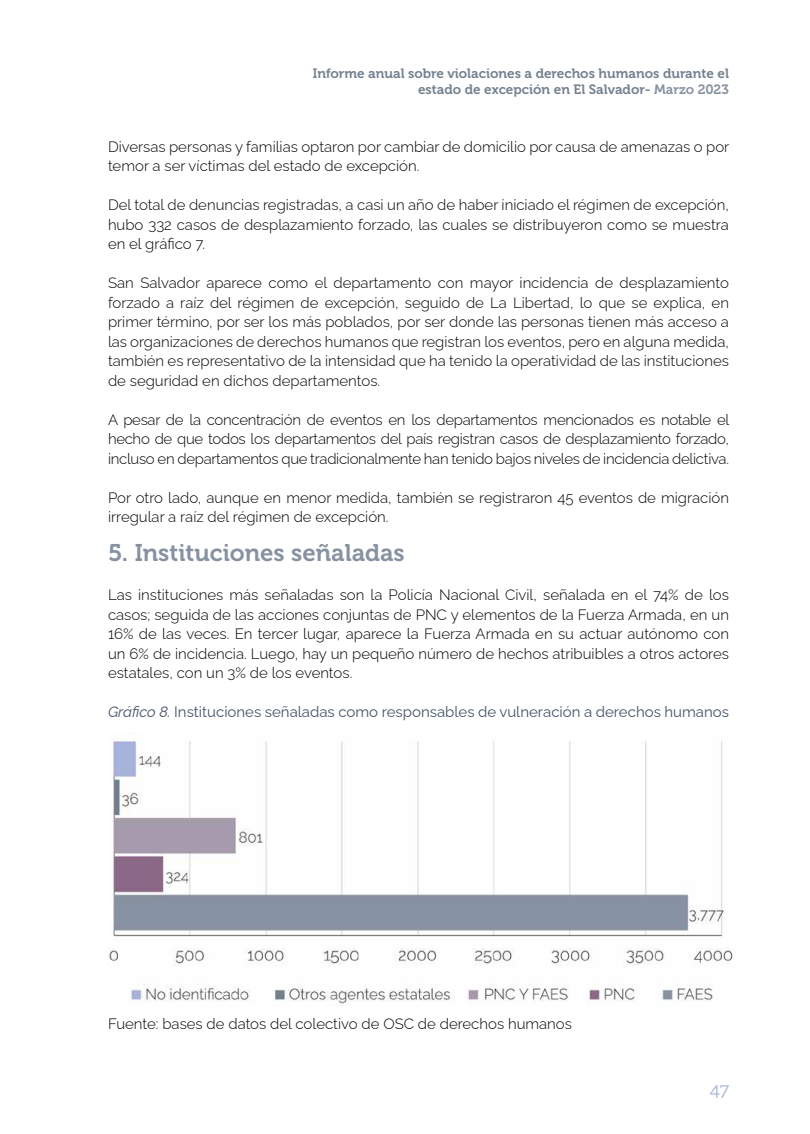
<style>
.page{position:relative;width:810px;height:1134px;background:#fff}
.page>*{position:absolute;margin:0;border:0;box-sizing:border-box;transform-origin:0 0}
.t1{font:24px "Museo 700";color:#8792a1}
.t2{font:18px "Museo 300";color:#a7b3da}
.t3{font:300 15px/19.5px "Raleway";color:#000;text-align:justify}
.t4{font:15px "Raleway";color:#44546a}
.t5{font:13.5px/16.2px "Museo 700";color:#748190;text-align:right}
.s1{color:#8792a1}
.s2{font-style:italic}
</style>
<div class="page">
<img style="left:108px;top:738px;width:625px;height:266px">
<p class="t5" style="left:313px;top:65px;width:418px">Informe anual sobre violaciones a derechos humanos durante el estado de excepción en El Salvador- <span class="s1">Marzo 2023</span></p>
<p class="t3" style="left:108px;top:135px;width:623px">Diversas personas y familias optaron por cambiar de domicilio por causa de amenazas o por temor a ser víctimas del estado de excepción.</p>
<p class="t3" style="left:108px;top:193px;width:623px">Del total de denuncias registradas, a casi un año de haber iniciado el régimen de excepción, hubo 332 casos de desplazamiento forzado, las cuales se distribuyeron como se muestra en el gráfico 7.</p>
<p class="t3" style="left:108px;top:271px;width:623px">San Salvador aparece como el departamento con mayor incidencia de desplazamiento forzado a raíz del régimen de excepción, seguido de La Libertad, lo que se explica, en primer término, por ser los más poblados, por ser donde las personas tienen más acceso a las organizaciones de derechos humanos que registran los eventos, pero en alguna medida, también es representativo de la intensidad que ha tenido la operatividad de las instituciones de seguridad en dichos departamentos.</p>
<p class="t3" style="left:108px;top:408px;width:623px">A pesar de la concentración de eventos en los departamentos mencionados es notable el hecho de que todos los departamentos del país registran casos de desplazamiento forzado, incluso en departamentos que tradicionalmente han tenido bajos niveles de incidencia delictiva.</p>
<p class="t3" style="left:108px;top:486px;width:623px">Por otro lado, aunque en menor medida, también se registraron 45 eventos de migración irregular a raíz del régimen de excepción.</p>
<h1 class="t1" style="left:108px;top:539px;width:298px">5. Instituciones señaladas</h1>
<p class="t3" style="left:108px;top:583px;width:623px">Las instituciones más señaladas son la Policía Nacional Civil, señalada en el 74% de los casos; seguida de las acciones conjuntas de PNC y elementos de la Fuerza Armada, en un 16% de las veces. En tercer lugar, aparece la Fuerza Armada en su actuar autónomo con un 6% de incidencia. Luego, hay un pequeño número de hechos atribuibles a otros actores estatales, con un 3% de los eventos.</p>
<p class="t4" style="left:108px;top:700px;width:623px"><span class="s2">Gráfico 8.</span> Instituciones señaladas como responsables de vulneración a derechos humanos</p>
<p class="t3" style="left:108px;top:1012px;width:465px">Fuente: bases de datos del colectivo de OSC de derechos humanos</p>
<p class="t2" style="left:710px;top:1082px;width:21px">47</p>
</div>
